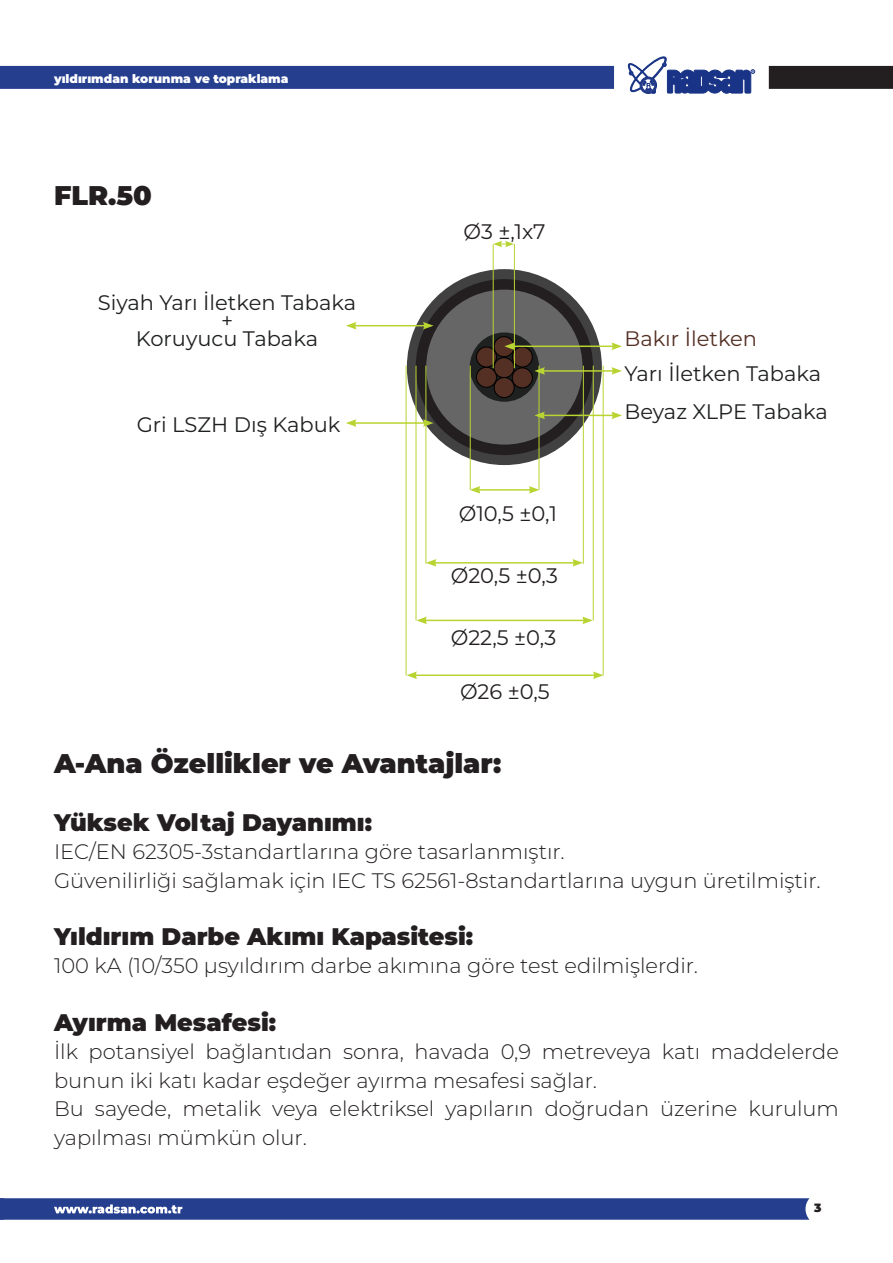
<style>
.page{position:relative;width:893px;height:1263px;background:#fff}
.page>*{position:absolute;margin:0;border:0;box-sizing:border-box;transform-origin:0 0}
.t1{font:900 27px "Montserrat";color:#231f20}
.t2{font:900 24px "Montserrat";color:#231f20}
.t3{font:300 21px/28.5px "Montserrat";color:#231f20}
.t4{font:21px/18px "Montserrat";color:#1f2020;text-align:center}
.t5{font:21px "Montserrat";letter-spacing:-.01em;color:#231f20}
.t6{font:21px "Montserrat";color:#543024}
.t7{font:900 12px "Montserrat";color:#fff}
.t8{font:900 12px "Montserrat";color:#231f20}
</style>
<div class="page">
<svg style="left:628px;top:56px;width:127px;height:38px"></svg>
<div style="left:769px;top:66px;width:124px;height:23px;background:#231f20"></div>
<div style="left:0;top:66px;width:614px;height:23px;background:#253f8e;border:2px solid #253f8e"></div>
<svg style="left:0;top:1198px;width:809px;height:22px"></svg>
<svg style="left:407px;top:269px;width:195px;height:196px;fill:#424142"></svg>
<div style="left:416px;top:279px;width:177px;height:176px;border:21px solid #231f20;border-radius:50%"></div>
<div style="left:426px;top:290px;width:156px;height:155px;background:#666;border-radius:50%"></div>
<svg style="left:470px;top:332px;width:69px;height:70px"></svg>
<div style="left:494px;top:358px;width:20px;height:20px;background:#543024;border-radius:50%"></div>
<div style="left:494px;top:357px;width:20px;height:21px;border:1px solid #000;border-radius:50%"></div>
<div style="left:494px;top:337px;width:20px;height:20px;background:#543024;border-radius:50%"></div>
<div style="left:494px;top:336px;width:20px;height:21px;border:1px solid #000;border-radius:50%"></div>
<div style="left:512px;top:347px;width:20px;height:20px;background:#543024;border-radius:50%"></div>
<div style="left:512px;top:347px;width:21px;height:20px;border:1px solid #000;border-radius:50%"></div>
<div style="left:512px;top:368px;width:20px;height:20px;background:#543024;border-radius:50%"></div>
<div style="left:512px;top:368px;width:21px;height:20px;border:1px solid #000;border-radius:50%"></div>
<div style="left:494px;top:377px;width:20px;height:21px;background:#543024;border-radius:50%"></div>
<div style="left:494px;top:377px;width:20px;height:21px;border:1px solid #000;border-radius:50%"></div>
<div style="left:476px;top:367px;width:20px;height:20px;background:#543024;border-radius:50%"></div>
<div style="left:476px;top:367px;width:21px;height:21px;border:1px solid #000;border-radius:50%"></div>
<div style="left:476px;top:347px;width:20px;height:20px;background:#543024;border-radius:50%"></div>
<div style="left:476px;top:347px;width:21px;height:20px;border:1px solid #000;border-radius:50%"></div>
<hr style="left:493px;top:244px;width:1px;height:124px;background:#b8d432">
<hr style="left:514px;top:244px;width:1px;height:124px;background:#b8d432">
<svg style="left:493px;top:241px;width:21px;height:6px"></svg>
<hr style="left:543px;top:370px;width:71px;height:2px;background:#b8d432">
<svg style="left:611px;top:367px;width:11px;height:8px"></svg>
<svg style="left:534px;top:367px;width:11px;height:8px"></svg>
<hr style="left:513px;top:346px;width:101px;height:1px;background:#b8d432">
<svg style="left:611px;top:342px;width:11px;height:8px"></svg>
<svg style="left:504px;top:342px;width:11px;height:8px"></svg>
<hr style="left:543px;top:415px;width:71px;height:1px;background:#b8d432">
<svg style="left:611px;top:412px;width:11px;height:7px"></svg>
<svg style="left:534px;top:412px;width:11px;height:7px"></svg>
<hr style="left:354px;top:325px;width:71px;height:1px;background:#b8d432">
<svg style="left:423px;top:322px;width:10px;height:7px"></svg>
<svg style="left:346px;top:322px;width:10px;height:7px"></svg>
<hr style="left:354px;top:422px;width:71px;height:2px;background:#b8d432">
<svg style="left:423px;top:419px;width:10px;height:8px"></svg>
<svg style="left:346px;top:419px;width:10px;height:8px"></svg>
<hr style="left:470px;top:366px;width:1px;height:124px;background:#b8d432">
<hr style="left:426px;top:366px;width:1px;height:198px;background:#b8d432">
<hr style="left:583px;top:366px;width:1px;height:198px;background:#b8d432">
<hr style="left:593px;top:366px;width:1px;height:254px;background:#b8d432">
<hr style="left:603px;top:366px;width:1px;height:309px;background:#b8d432">
<hr style="left:406px;top:366px;width:1px;height:309px;background:#b8d432">
<hr style="left:416px;top:366px;width:1px;height:254px;background:#b8d432">
<hr style="left:539px;top:366px;width:1px;height:124px;background:#b8d432">
<hr style="left:478px;top:489px;width:53px;height:2px;background:#b8d432">
<svg style="left:529px;top:486px;width:10px;height:8px"></svg>
<svg style="left:470px;top:486px;width:10px;height:8px"></svg>
<hr style="left:434px;top:562px;width:141px;height:2px;background:#b8d432">
<svg style="left:572px;top:559px;width:11px;height:8px"></svg>
<svg style="left:426px;top:559px;width:10px;height:8px"></svg>
<hr style="left:425px;top:620px;width:160px;height:1px;background:#b8d432">
<svg style="left:582px;top:616px;width:11px;height:8px"></svg>
<svg style="left:416px;top:616px;width:11px;height:8px"></svg>
<hr style="left:415px;top:674px;width:180px;height:2px;background:#b8d432">
<svg style="left:593px;top:671px;width:10px;height:8px"></svg>
<svg style="left:406px;top:671px;width:11px;height:8px"></svg>
<p class="t7" style="left:54px;top:70px;width:236px">yıldırımdan korunma ve topraklama</p>
<p class="t1" style="left:54px;top:175px;width:99px">FLR.50</p>
<p class="t4" style="left:98px;top:293px;width:260px">Siyah Yarı İletken Tabaka +<br>Koruyucu Tabaka</p>
<p class="t4" style="left:137px;top:414px;width:205px">Gri LSZH Dış Kabuk</p>
<p class="t5" style="left:464px;top:217px;width:84px">Ø3 ±,1x7</p>
<p class="t5" style="left:459px;top:499px;width:100px">Ø10,5 ±0,1</p>
<p class="t5" style="left:451px;top:561px;width:109px">Ø20,5 ±0,3</p>
<p class="t5" style="left:451px;top:623px;width:107px">Ø22,5 ±0,3</p>
<p class="t5" style="left:460px;top:677px;width:91px">Ø26 ±0,5</p>
<p class="t6" style="left:625px;top:324px;width:134px">Bakır İletken</p>
<p class="t4" style="left:625px;top:364px;width:198px">Yarı İletken Tabaka</p>
<p class="t4" style="left:625px;top:402px;width:205px">Beyaz XLPE Tabaka</p>
<p class="t1" style="left:54px;top:743px;width:449px">A-Ana Özellikler ve Avantajlar:</p>
<p class="t2" style="left:54px;top:804px;width:320px">Yüksek Voltaj Dayanımı:</p>
<p class="t3" style="left:54px;top:837px;width:768px">IEC/EN 62305-3standartlarına göre tasarlanmıştır.<br>Güvenilirliği sağlamak için IEC TS 62561-8standartlarına uygun üretilmiştir.</p>
<p class="t2" style="left:54px;top:918px;width:421px">Yıldırım Darbe Akımı Kapasitesi:</p>
<p class="t3" style="left:54px;top:951px;width:646px">100 kA (10/350 μsyıldırım darbe akımına göre test edilmişlerdir.</p>
<p class="t2" style="left:54px;top:1004px;width:224px">Ayırma Mesafesi:</p>
<p class="t3" style="left:54px;top:1037px;width:786px">İlk potansiyel bağlantıdan sonra, havada 0,9 metreveya katı maddelerde bunun iki katı kadar eşdeğer ayırma mesafesi sağlar.<br>Bu sayede, metalik veya elektriksel yapıların doğrudan üzerine kurulum yapılması mümkün olur.</p>
<p class="t8" style="left:814px;top:1199px;width:9px">3</p>
</div>
